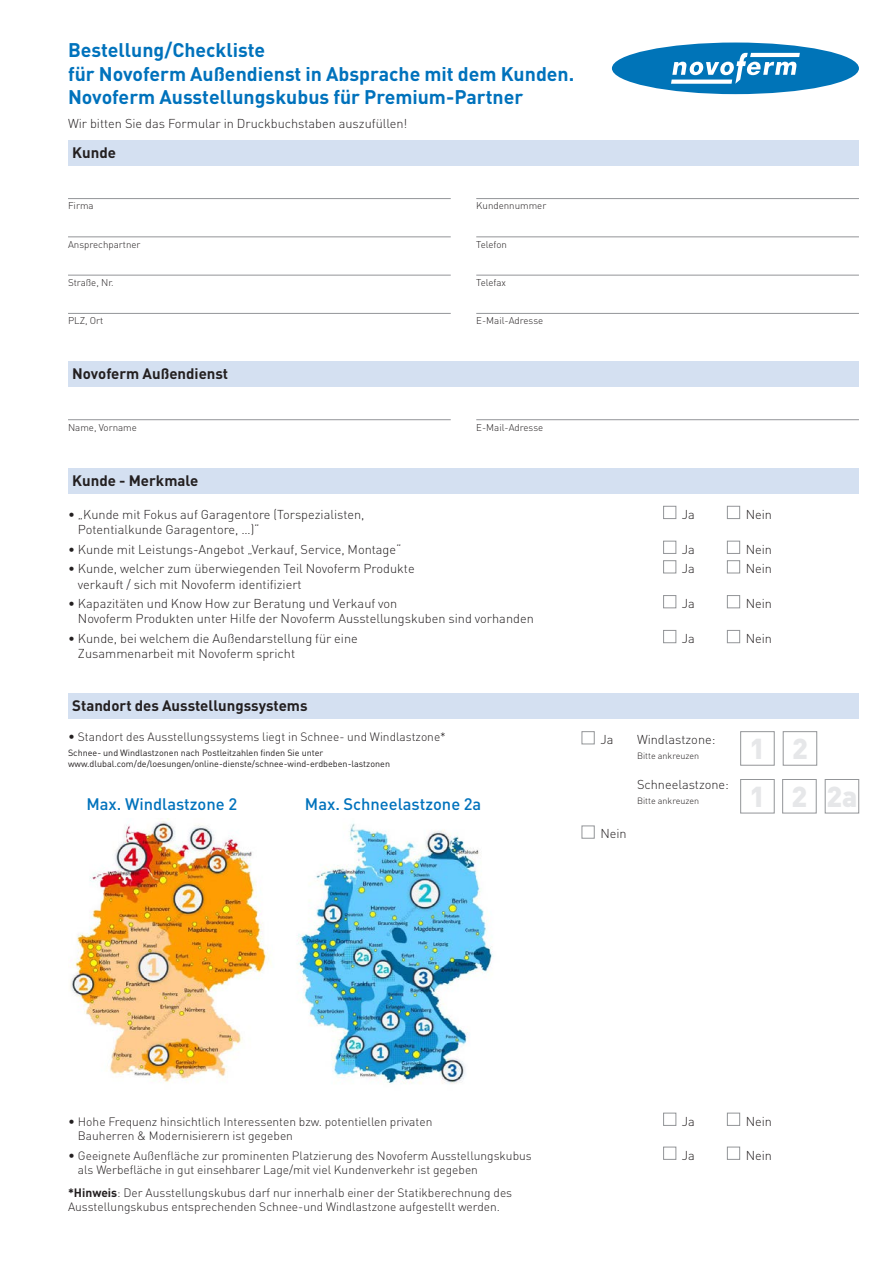
<style>
.page{position:relative;width:893px;height:1263px;background:#fff}
.page>*{position:absolute;margin:0;border:0;box-sizing:border-box;transform-origin:0 0}
.t1{font:900 28.5px/47.8px "DIN Pro";color:#e6e7e9}
.t2{font:700 19.5px/23.4px "DIN Pro";color:#0072bc}
.t3{font:500 16.5px "DIN Pro";color:#0072bc}
.t4{font:700 15px "DIN Pro";color:#231f20}
.t5{font:300 12.75px "DIN Pro";color:#231f20}
.t6{font:300 12px/23px "DIN Pro";color:#231f20}
.t7{font:300 9.75px "DIN Pro";color:#231f20}
.t8{font:9px/10.8px "DIN Pro";color:#231f20}
.t9{font:300 9px "DIN Pro";color:#231f20}
.s1{font-size:12.75px}
.s2{font-weight:700}
</style>
<div class="page">
<div style="left:582px;top:731px;width:12px;height:13px;background:#fff;border:1px solid #939598"></div>
<div style="left:582px;top:826px;width:12px;height:12px;background:#fff;border:1px solid #939598"></div>
<div style="left:612px;top:43px;width:247px;height:51px;background:#0074b8;border-radius:50%"></div>
<svg style="left:671px;top:53px;width:129px;height:31px"></svg>
<div style="left:68px;top:361px;width:791px;height:26px;background:#d4e0f1"></div>
<hr style="left:68px;top:419px;width:383px;height:1px;background:#939598">
<hr style="left:476px;top:419px;width:383px;height:1px;background:#939598">
<div style="left:68px;top:140px;width:791px;height:26px;background:#d4e0f1"></div>
<hr style="left:68px;top:198px;width:383px;height:1px;background:#939598">
<hr style="left:68px;top:237px;width:383px;height:1px;background:#939598">
<hr style="left:68px;top:275px;width:383px;height:1px;background:#939598">
<hr style="left:68px;top:313px;width:383px;height:1px;background:#939598">
<hr style="left:476px;top:198px;width:383px;height:1px;background:#939598">
<hr style="left:476px;top:237px;width:383px;height:1px;background:#939598">
<hr style="left:476px;top:275px;width:383px;height:1px;background:#939598">
<hr style="left:476px;top:313px;width:383px;height:1px;background:#939598">
<div style="left:68px;top:693px;width:791px;height:26px;background:#d4e0f1"></div>
<div style="left:68px;top:468px;width:791px;height:25px;background:#d4e0f1"></div>
<div style="left:663px;top:506px;width:13px;height:13px;background:#fff;border:1px solid #939598"></div>
<div style="left:727px;top:506px;width:13px;height:13px;background:#fff;border:1px solid #939598"></div>
<div style="left:663px;top:541px;width:13px;height:13px;background:#fff;border:1px solid #939598"></div>
<div style="left:727px;top:541px;width:13px;height:13px;background:#fff;border:1px solid #939598"></div>
<div style="left:663px;top:560px;width:13px;height:13px;background:#fff;border:1px solid #939598"></div>
<div style="left:727px;top:560px;width:13px;height:13px;background:#fff;border:1px solid #939598"></div>
<div style="left:663px;top:595px;width:13px;height:13px;background:#fff;border:1px solid #939598"></div>
<div style="left:727px;top:595px;width:13px;height:13px;background:#fff;border:1px solid #939598"></div>
<div style="left:663px;top:630px;width:13px;height:13px;background:#fff;border:1px solid #939598"></div>
<div style="left:727px;top:630px;width:13px;height:13px;background:#fff;border:1px solid #939598"></div>
<div style="left:663px;top:1113px;width:13px;height:12px;background:#fff;border:1px solid #939598"></div>
<div style="left:727px;top:1113px;width:13px;height:12px;background:#fff;border:1px solid #939598"></div>
<div style="left:663px;top:1147px;width:13px;height:12px;background:#fff;border:1px solid #939598"></div>
<div style="left:727px;top:1147px;width:13px;height:12px;background:#fff;border:1px solid #939598"></div>
<img style="left:70px;top:818px;width:423px;height:266px">
<div style="left:740px;top:731px;width:34px;height:34px;border:1px solid #939598"></div>
<div style="left:783px;top:731px;width:34px;height:34px;border:1px solid #939598"></div>
<div style="left:740px;top:779px;width:34px;height:34px;border:1px solid #939598"></div>
<div style="left:782px;top:779px;width:34px;height:34px;border:1px solid #939598"></div>
<div style="left:825px;top:779px;width:34px;height:34px;border:1px solid #939598"></div>
<h2 class="t2" style="left:68px;top:38px;width:508px">Bestellung/Checkliste<br>für Novoferm Außendienst in Absprache mit dem Kunden.<br>Novoferm Ausstellungskubus für Premium-Partner</h2>
<p class="t5" style="left:68px;top:115px;width:341px">Wir bitten Sie das Formular in Druckbuchstaben auszufüllen!</p>
<p class="t4" style="left:72px;top:143px;width:45px">Kunde</p>
<p class="t7" style="left:68px;top:199px;width:27px">Firma</p>
<p class="t7" style="left:68px;top:238px;width:74px">Ansprechpartner</p>
<p class="t7" style="left:68px;top:276px;width:47px">Straße, Nr.</p>
<p class="t7" style="left:68px;top:314px;width:37px">PLZ, Ort</p>
<p class="t4" style="left:72px;top:364px;width:157px">Novoferm Außendienst</p>
<p class="t7" style="left:476px;top:199px;width:72px">Kundennummer</p>
<p class="t7" style="left:476px;top:238px;width:32px">Telefon</p>
<p class="t7" style="left:476px;top:276px;width:31px">Telefax</p>
<p class="t7" style="left:476px;top:314px;width:69px">E-Mail-Adresse</p>
<p class="t7" style="left:68px;top:420px;width:70px">Name, Vorname</p>
<p class="t7" style="left:476px;top:420px;width:69px">E-Mail-Adresse</p>
<p class="t4" style="left:72px;top:470px;width:127px">Kunde - Merkmale</p>
<p class="t5" style="left:68px;top:505px;width:298px">• „Kunde mit Fokus auf Garagentore (Torspezialisten,</p>
<p class="t5" style="left:682px;top:505px;width:15px">Ja</p>
<p class="t5" style="left:746px;top:505px;width:28px">Nein</p>
<p class="t5" style="left:78px;top:521px;width:183px">Potentialkunde Garagentore, …)“</p>
<p class="t5" style="left:68px;top:540px;width:335px">• Kunde mit Leistungs-Angebot „Verkauf, Service, Montage“</p>
<p class="t5" style="left:682px;top:540px;width:15px">Ja</p>
<p class="t5" style="left:746px;top:540px;width:28px">Nein</p>
<p class="t5" style="left:68px;top:560px;width:348px">• Kunde, welcher zum überwiegenden Teil Novoferm Produkte</p>
<p class="t5" style="left:682px;top:560px;width:15px">Ja</p>
<p class="t5" style="left:746px;top:560px;width:28px">Nein</p>
<p class="t5" style="left:78px;top:575px;width:225px">verkauft / sich mit Novoferm identifiziert</p>
<p class="t5" style="left:68px;top:595px;width:331px">• Kapazitäten und Know How zur Beratung und Verkauf von</p>
<p class="t5" style="left:682px;top:595px;width:15px">Ja</p>
<p class="t5" style="left:746px;top:595px;width:28px">Nein</p>
<p class="t5" style="left:78px;top:610px;width:457px">Novoferm Produkten unter Hilfe der Novoferm Ausstellungskuben sind vorhanden</p>
<p class="t5" style="left:68px;top:630px;width:291px">• Kunde, bei welchem die Außendarstellung für eine</p>
<p class="t5" style="left:682px;top:630px;width:15px">Ja</p>
<p class="t5" style="left:746px;top:630px;width:28px">Nein</p>
<p class="t5" style="left:78px;top:645px;width:219px">Zusammenarbeit mit Novoferm spricht</p>
<p class="t4" style="left:72px;top:695px;width:237px">Standort des Ausstellungssystems</p>
<p class="t6" style="left:68px;top:725px;width:379px"><span class="s1">•</span> Standort des Ausstellungssystems liegt in Schnee- und Windlastzone*</p>
<p class="t8" style="left:68px;top:747px;width:324px">Schnee- und Windlastzonen nach Postleitzahlen finden Sie unter www.dlubal.com/de/loesungen/online-dienste/schnee-wind-erdbeben-lastzonen</p>
<p class="t3" style="left:86px;top:793px;width:152px">Max. Windlastzone 2</p>
<p class="t3" style="left:305px;top:793px;width:178px">Max. Schneelastzone 2a</p>
<p class="t5" style="left:600px;top:731px;width:15px">Ja</p>
<p class="t5" style="left:637px;top:731px;width:80px">Windlastzone:</p>
<p class="t9" style="left:637px;top:750px;width:64px">Bitte ankreuzen</p>
<p class="t5" style="left:637px;top:776px;width:94px">Schneelastzone:</p>
<p class="t9" style="left:637px;top:795px;width:64px">Bitte ankreuzen</p>
<p class="t5" style="left:600px;top:825px;width:28px">Nein</p>
<h1 class="t1" style="left:749px;top:724px;width:109px">1 2<br>1 22a</h1>
<p class="t6" style="left:68px;top:1109px;width:366px"><span class="s1">•</span> Hohe Frequenz hinsichtlich Interessenten bzw. potentiellen privaten</p>
<p class="t5" style="left:682px;top:1112px;width:15px">Ja</p>
<p class="t5" style="left:746px;top:1112px;width:28px">Nein</p>
<p class="t6" style="left:78px;top:1124px;width:217px">Bauherren &amp; Modernisierern ist gegeben</p>
<p class="t6" style="left:68px;top:1143px;width:465px"><span class="s1">•</span> Geeignete Außenfläche zur prominenten Platzierung des Novoferm Ausstellungskubus</p>
<p class="t5" style="left:682px;top:1146px;width:15px">Ja</p>
<p class="t5" style="left:746px;top:1146px;width:28px">Nein</p>
<p class="t6" style="left:68px;top:1158px;width:446px;text-indent:10px">als Werbefläche in gut einsehbarer Lage/mit viel Kundenverkehr ist gegeben <span class="s2">*Hinweis</span>: Der Ausstellungskubus darf nur innerhalb einer der Statikberechnung des</p>
<p class="t6" style="left:68px;top:1195px;width:433px">Ausstellungskubus entsprechenden Schnee-und Windlastzone aufgestellt werden.</p>
</div>
